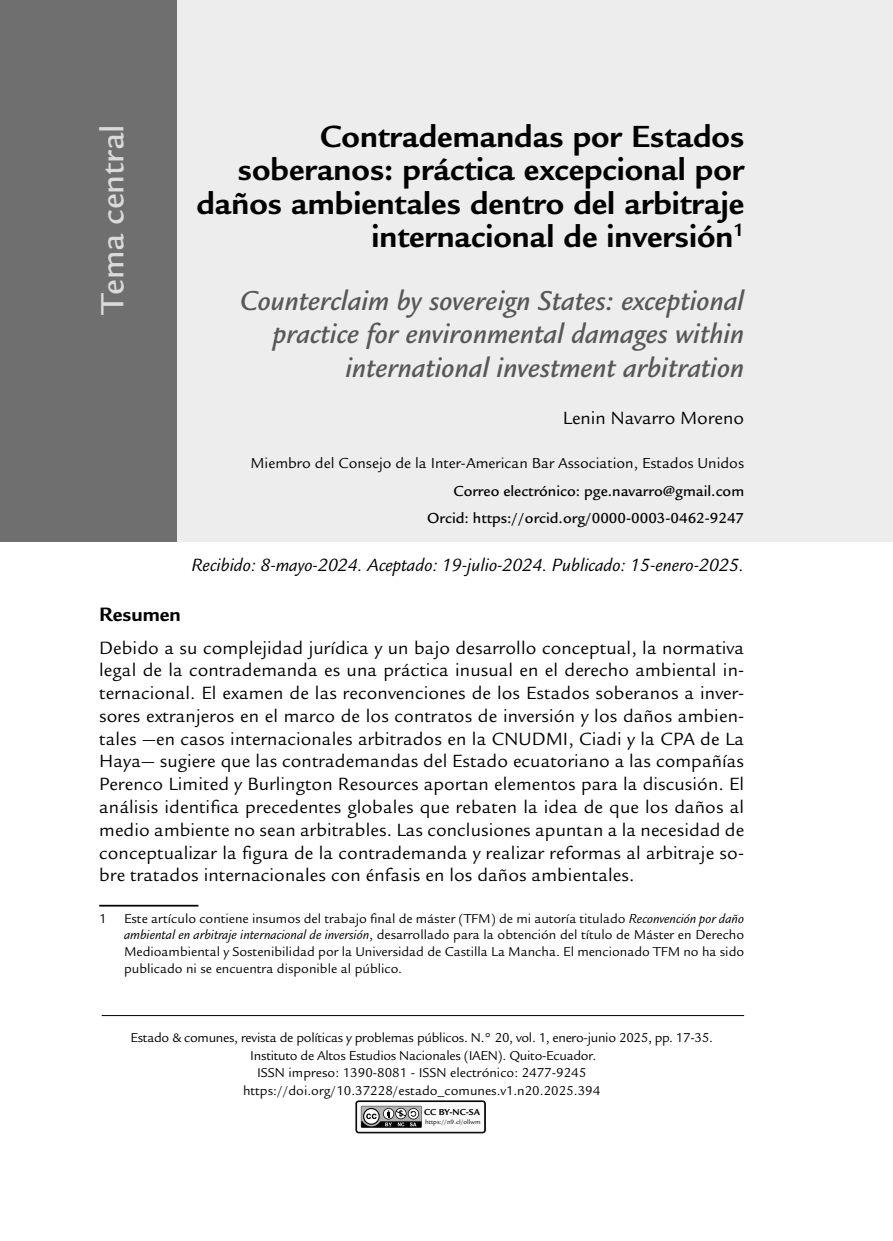
<style>
.page{position:relative;width:893px;height:1241px;background:#fff}
.page>*{position:absolute;margin:0;border:0;box-sizing:border-box;transform-origin:0 0}
.t1{font:500 35px "Legacy Sans Std";color:#dadada}
.t2{font:700 33.25px/33.2px "Legacy Sans Std";color:#000;text-align:right}
.t3{font:italic 500 29.75px/33.2px "Legacy Sans Std";color:#575756;text-align:right}
.t4{font:700 21px "Legacy Sans Std";color:#000}
.t5{font:19.25px/22.8px "Legacy Sans Std";letter-spacing:.005em;color:#000;text-align:justify}
.t6{font:italic 19.25px "Legacy Sans Std";color:#000}
.t7{font:500 15.75px/27.7px "Legacy Sans Std";color:#000;text-align:right}
.t8{font:15.75px "Legacy Sans Std";color:#000}
.t9{font:14px/16.8px "Legacy Sans Std";color:#000;text-align:justify}
.t10{font:14px/17.5px "Legacy Sans Std";letter-spacing:-.02em;color:#000;text-align:center}
.t11{font:700 9.45px "Legacy Sans Std";letter-spacing:-.005em;color:#000}
.t12{font:6.83px "Legacy Sans Std";color:#000}
.s1{font-style:italic}
</style>
<div class="page">
<div style="left:52px;top:0;width:841px;height:541px;background:#ededed"></div>
<div style="left:0;top:0;width:176px;height:541px;background:#706f6f"></div>
<div style="left:356px;top:1100px;width:129px;height:32px;background:#fafafa;border-radius:3px"></div>
<div style="left:356px;top:1100px;width:130px;height:32px;border:1px solid #000;border-radius:3px"></div>
<div style="left:356px;top:1101px;width:129px;height:31px;border:1px solid #000;border-radius:2px"></div>
<svg style="left:361px;top:1105px;width:61px;height:22px"></svg>
<hr style="left:102px;top:1014px;width:642px;height:1px;background:#000">
<hr style="left:99px;top:904px;width:99px;height:2px;background:#000">
<h1 class="t1" style="left:92px;top:314px;width:191px;rotate:-90deg">Tema central</h1>
<h2 class="t2" style="left:196px;top:120px;width:549px">Contrademandas por Estados soberanos: práctica excepcional por daños ambientales dentro del arbitraje internacional de inversión<sup>1</sup></h2>
<h3 class="t3" style="left:240px;top:284px;width:506px">Counterclaim by sovereign States: exceptional practice for environmental damages within international investment arbitration</h3>
<p class="t5" style="left:563px;top:407px;width:183px">Lenin Navarro Moreno</p>
<p class="t8" style="left:251px;top:454px;width:495px">Miembro del Consejo de la Inter-American Bar Association, Estados Unidos</p>
<p class="t7" style="left:427px;top:477px;width:318px">Correo electrónico: pge.navarro@gmail.com<br>Orcid: https://orcid.org/0000-0003-0462-9247</p>
<p class="t6" style="left:192px;top:554px;width:554px">Recibido: 8-mayo-2024. Aceptado: 19-julio-2024. Publicado: 15-enero-2025.</p>
<p class="t4" style="left:99px;top:602px;width:83px">Resumen</p>
<p class="t5" style="left:99px;top:636px;width:646px">Debido a su complejidad jurídica y un bajo desarrollo conceptual, la normativa legal de la contrademanda es una práctica inusual en el derecho ambiental in&shy;ternacional. El examen de las reconvenciones de los Estados soberanos a inver&shy;sores extranjeros en el marco de los contratos de inversión y los daños ambien&shy;tales —en casos internacionales arbitrados en la CNUDMI, Ciadi y la CPA de La Haya— sugiere que las contrademandas del Estado ecuatoriano a las compañías Perenco Limited y Burlington Resources aportan elementos para la discusión. El análisis identifica precedentes globales que rebaten la idea de que los daños al medio ambiente no sean arbitrables. Las conclusiones apuntan a la necesidad de conceptualizar la figura de la contrademanda y realizar reformas al arbitraje so&shy;bre tratados internacionales con énfasis en los daños ambientales.</p>
<p class="t9" style="left:124px;top:909px;width:622px;text-indent:-25px">1 Este artículo contiene insumos del trabajo final de máster (TFM) de mi autoría titulado <span class="s1">Reconvención por daño ambiental en arbitraje internacional de inversión</span>, desarrollado para la obtención del título de Máster en Derecho Medioambiental y Sostenibilidad por la Universidad de Castilla La Mancha. El mencionado TFM no ha sido publicado ni se encuentra disponible al público.</p>
<p class="t10" style="left:130px;top:1029px;width:584px">Estado &amp; comunes, revista de políticas y problemas públicos. N.° 20, vol. 1, enero-junio 2025, pp. 17-35.<br>Instituto de Altos Estudios Nacionales (IAEN). Quito-Ecuador.<br>ISSN impreso: 1390-8081 - ISSN electrónico: 2477-9245 https://doi.org/10.37228/estado_comunes.v1.n20.2025.394</p>
<p class="t11" style="left:424px;top:1106px;width:58px">CC BY-NC-SA</p>
<p class="t12" style="left:425px;top:1117px;width:57px">https://n9.cl/ollwm</p>
</div>
